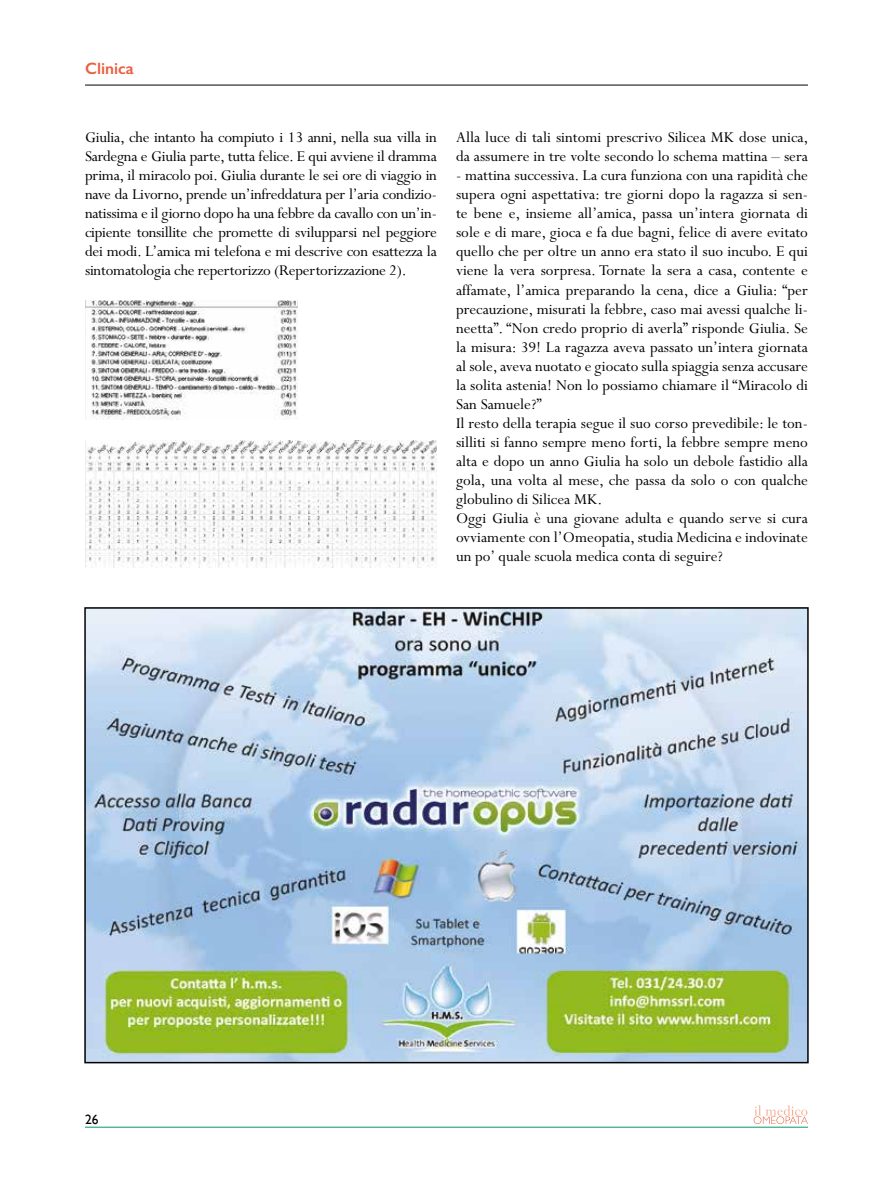
<style>
.page{position:relative;width:893px;height:1191px;background:#fff}
.page>*{position:absolute;margin:0;border:0;box-sizing:border-box;transform-origin:0 0}
.t1{font:16.8px/19px "Perpetua";color:#000}
.t2{font:600 16.5px "Gill Sans";color:#eb5e3f}
.t3{font:13.5px "Gill Sans";color:#000}
</style>
<div class="page">
<hr style="left:85px;top:1126px;width:723px;height:1px;background:#009b69">
<svg style="left:754px;top:1105px;width:54px;height:19px"></svg>
<hr style="left:85px;top:85px;width:723px;height:1px;background:#000">
<img style="left:86px;top:301px;width:212px;height:118px">
<img style="left:86px;top:440px;width:350px;height:127px">
<img style="left:87px;top:610px;width:719px;height:450px">
<div style="left:84px;top:607px;width:725px;height:456px;border:2px solid #000"></div>
<p class="t2" style="left:85px;top:58px;width:50px">Clinica</p>
<p class="t1" style="left:85px;top:128px;width:353px;text-align:justify">Giulia, che intanto ha compiuto i 13 anni, nella sua villa in Sardegna e Giulia parte, tutta felice. E qui avviene il dramma prima, il miracolo poi. Giulia durante le sei ore di viaggio in nave da Livorno, prende un’infreddatura per l’aria condizio&shy;natissima e il giorno dopo ha una febbre da cavallo con un’in&shy;cipiente tonsillite che promette di svilupparsi nel peggiore dei modi. L’amica mi telefona e mi descrive con esattezza la sintomatologia che repertorizzo (Repertorizzazione 2).</p>
<p class="t1" style="left:456px;top:128px;width:354px">Alla luce di tali sintomi prescrivo Silicea MK dose unica, da assumere in tre volte secondo lo schema mattina – sera</p>
<p class="t1" style="left:456px;top:166px;width:353px">- mattina successiva. La cura funziona con una rapidità che supera ogni aspettativa: tre giorni dopo la ragazza si sen&shy;te bene e, insieme all’amica, passa un’intera giornata di sole e di mare, gioca e fa due bagni, felice di avere evitato quello che per oltre un anno era stato il suo incubo. E qui viene la vera sorpresa. Tornate la sera a casa, contente e affamate, l’amica preparando la cena, dice a Giulia: “per precauzione, misurati la febbre, caso mai avessi qualche li&shy;neetta”. “Non credo proprio di averla” risponde Giulia. Se la misura: 39! La ragazza aveva passato un’intera giornata al sole, aveva nuotato e giocato sulla spiaggia senza accusare la solita astenia! Non lo possiamo chiamare il “Miracolo di San Samuele?”<br>Il resto della terapia segue il suo corso prevedibile: le ton&shy;silliti si fanno sempre meno forti, la febbre sempre meno alta e dopo un anno Giulia ha solo un debole fastidio alla gola, una volta al mese, che passa da solo o con qualche globulino di Silicea MK.<br>Oggi Giulia è una giovane adulta e quando serve si cura ovviamente con l’Omeopatia, studia Medicina e indovinate un po’ quale scuola medica conta di seguire?</p>
<p class="t3" style="left:85px;top:1111px;width:15px">26</p>
</div>
